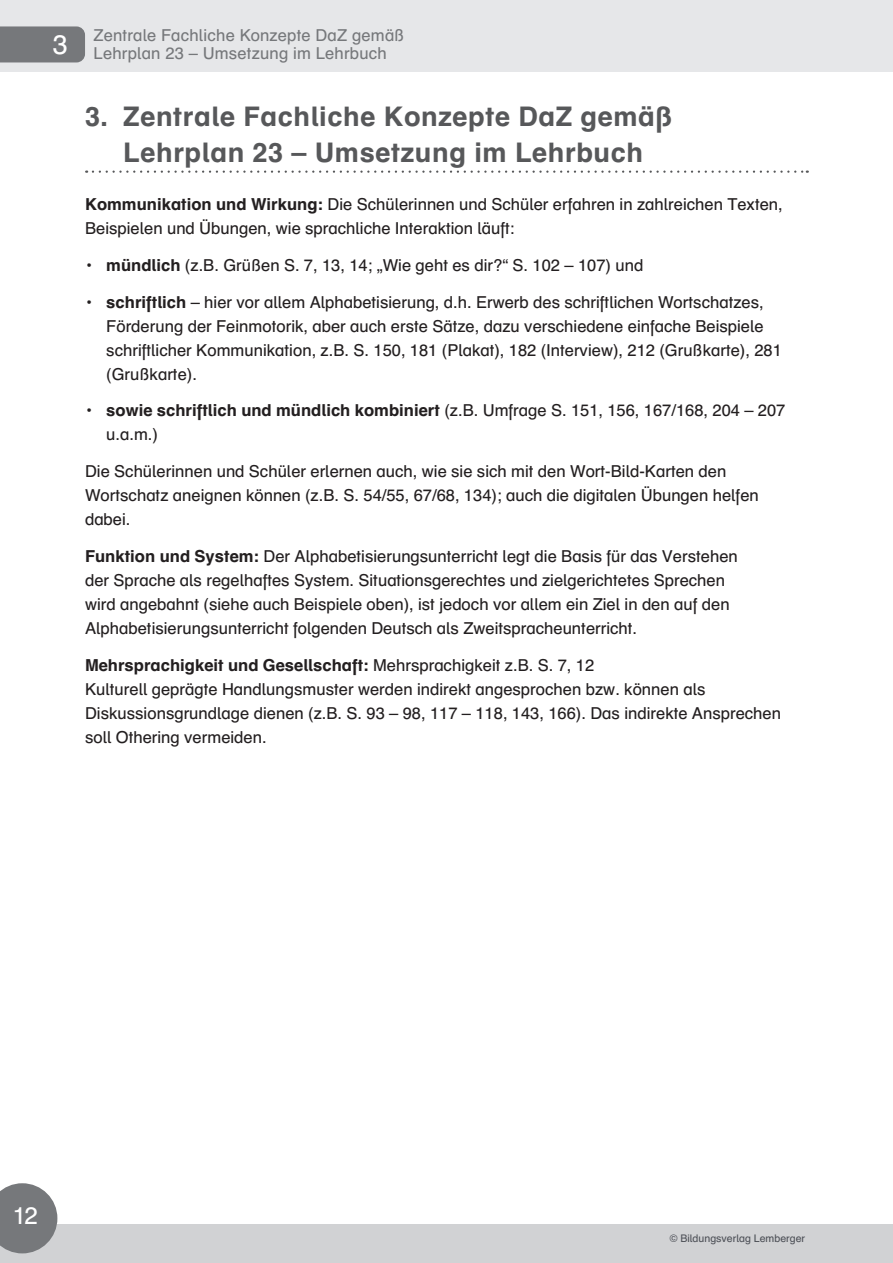
<style>
.page{position:relative;width:893px;height:1263px;background:#fff}
.page>*{position:absolute;margin:0;border:0;box-sizing:border-box;transform-origin:0 0}
.t1{font:700 27px/36px "Schulbuch Nord";letter-spacing:.02em;color:#57585a;text-align:center}
.t2{font:27px "Schulbuch Nord";color:#fff}
.t3{font:24px "Schulbuch Nord";color:#fff}
.t4{font:16.5px/24px "Schulbuch Nord";color:#231f20}
.t5{font:16.5px/18px "Schulbuch Nord";letter-spacing:.01em;color:#76787b}
.t6{font:10.5px "Schulbuch Nord";color:#4d5057}
.s1{font-weight:700}
</style>
<div class="page">
<div style="left:0;top:0;width:893px;height:72px;background:#e6e7e9"></div>
<div style="left:0;top:26px;width:85px;height:36px;background:#76787b"></div>
<div style="left:0;top:1224px;width:893px;height:39px;background:#d1d2d4"></div>
<svg style="left:0;top:1183px;width:57px;height:70px;background:#87898c"></svg>
<svg style="left:93px;top:171px;width:715px;height:2px"></svg>
<h1 class="t2" style="left:53px;top:28px;width:17px">3</h1>
<p class="t5" style="left:94px;top:26px;width:312px">Zentrale Fachliche Konzepte DaZ gemäß<br>Lehrplan 23 – Umsetzung im Lehrbuch</p>
<h1 class="t1" style="left:85px;top:98px;width:588px">3. Zentrale Fachliche Konzepte DaZ gemäß<br>Lehrplan 23 – Umsetzung im Lehrbuch</h1>
<p class="t4" style="left:85px;top:192px;width:699px"><span class="s1">Kommunikation und Wirkung:</span> Die Schülerinnen und Schüler erfahren in zahlreichen Texten,<br>Beispielen und Übungen, wie sprachliche Interaktion läuft:</p>
<p class="t4" style="left:85px;top:253px;width:560px"><span class="s1">• mündlich</span> (z.B. Grüßen S. 7, 13, 14; „Wie geht es dir?“ S. 102 – 107) und</p>
<p class="t4" style="left:106px;top:290px;width:677px;text-indent:-21px"><span class="s1">• schriftlich</span> – hier vor allem Alphabetisierung, d.h. Erwerb des schriftlichen Wortschatzes, Förderung der Feinmotorik, aber auch erste Sätze, dazu verschiedene einfache Beispiele schriftlicher Kommunikation, z.B. S. 150, 181 (Plakat), 182 (Interview), 212 (Grußkarte), 281 (Grußkarte).</p>
<p class="t4" style="left:106px;top:398px;width:681px;text-indent:-21px"><span class="s1">• sowie schriftlich und mündlich kombiniert</span> (z.B. Umfrage S. 151, 156, 167/168, 204 – 207 u.a.m.)</p>
<p class="t4" style="left:85px;top:459px;width:675px">Die Schülerinnen und Schüler erlernen auch, wie sie sich mit den Wort-Bild-Karten den<br>Wortschatz aneignen können (z.B. S. 54/55, 67/68, 134); auch die digitalen Übungen helfen dabei.</p>
<p class="t4" style="left:85px;top:544px;width:654px"><span class="s1">Funktion und System:</span> Der Alphabetisierungsunterricht legt die Basis für das Verstehen der Sprache als regelhaftes System. Situationsgerechtes und zielgerichtetes Sprechen wird angebahnt (siehe auch Beispiele oben), ist jedoch vor allem ein Ziel in den auf den Alphabetisierungsunterricht folgenden Deutsch als Zweitspracheunterricht.</p>
<p class="t4" style="left:85px;top:653px;width:697px"><span class="s1">Mehrsprachigkeit und Gesellschaft:</span> Mehrsprachigkeit z.B. S. 7, 12<br>Kulturell geprägte Handlungsmuster werden indirekt angesprochen bzw. können als Diskussionsgrundlage dienen (z.B. S. 93 – 98, 117 – 118, 143, 166). Das indirekte Ansprechen soll Othering vermeiden.</p>
<h2 class="t3" style="left:13px;top:1201px;width:27px">12</h2>
<p class="t6" style="left:670px;top:1232px;width:137px">© Bildungsverlag Lemberger</p>
</div>
